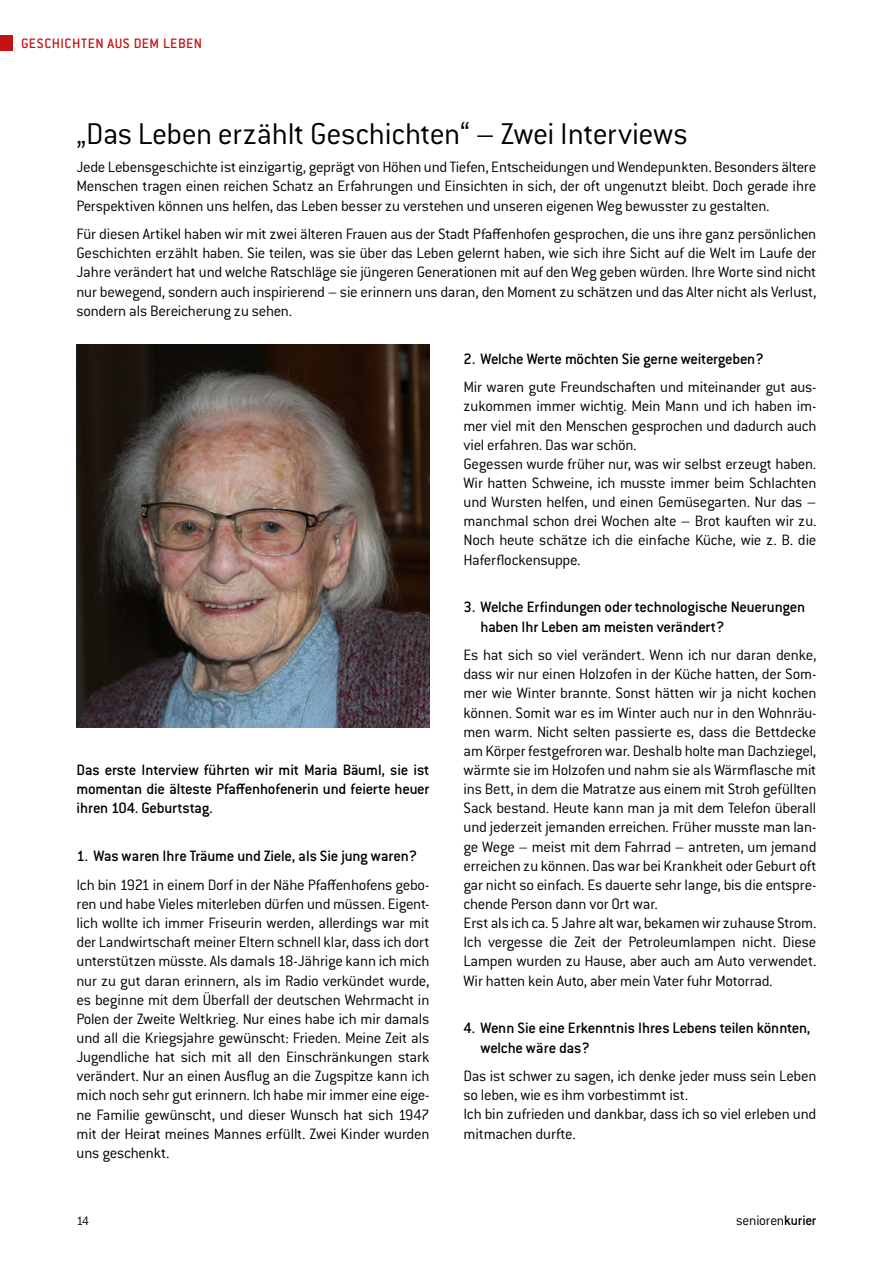
<style>
.page{position:relative;width:893px;height:1263px;background:#fff}
.page>*{position:absolute;margin:0;border:0;box-sizing:border-box;transform-origin:0 0}
.ArtikelHead{font:300 33px "Conduit ITC Pro";letter-spacing:-.015em;color:#000}
.Fließtext{font:300 16.5px/19.2px "Conduit ITC Pro";letter-spacing:-.015em;color:#000;text-align:justify}
.Fließtext-2{font:500 16.5px/19.2px "Conduit ITC Pro";letter-spacing:-.015em;color:#000}
.Kapitelmarkierung{font:500 15px "Conduit ITC Pro";letter-spacing:.04em;color:#c51315}
.t1{font:300 15px "Conduit ITC Pro";letter-spacing:-.015em;color:#000}
.t2{font:300 13.5px "Conduit ITC Pro";color:#000}
.s1{color:#fff}
.s2{font-weight:500}
</style>
<div class="page">
<img style="left:77px;top:344px;width:352px;height:383px">
<div style="left:0;top:35px;width:13px;height:16px;background:#c51315"></div>
<p class="Kapitelmarkierung" style="left:21px;top:35px;width:269px">GESCHICHTEN AUS DEM LEBEN<span class="s1">REUNDSCHAFT</span></p>
<p class="ArtikelHead" style="left:77px;top:115px;width:613px">„Das Leben erzählt Geschichten“ – Zwei Interviews</p>
<p class="Fließtext" style="left:77px;top:158px;width:741px">Jede Lebensgeschichte ist einzigartig, geprägt von Höhen und Tiefen, Entscheidungen und Wendepunkten. Besonders ältere Menschen tragen einen reichen Schatz an Erfahrungen und Einsichten in sich, der oft ungenutzt bleibt. Doch gerade ihre Perspektiven können uns helfen, das Leben besser zu verstehen und unseren eigenen Weg bewusster zu gestalten.</p>
<p class="Fließtext" style="left:77px;top:225px;width:741px">Für diesen Artikel haben wir mit zwei älteren Frauen aus der Stadt Pfaffenhofen gesprochen, die uns ihre ganz persönlichen Geschichten erzählt haben. Sie teilen, was sie über das Leben gelernt haben, wie sich ihre Sicht auf die Welt im Laufe der Jahre verändert hat und welche Ratschläge sie jüngeren Generationen mit auf den Weg geben würden. Ihre Worte sind nicht nur bewegend, sondern auch inspirierend – sie erinnern uns daran, den Moment zu schätzen und das Alter nicht als Verlust, sondern als Bereicherung zu sehen.</p>
<p class="Fließtext-2" style="left:463px;top:349px;width:302px">2. Welche Werte möchten Sie gerne weitergeben?</p>
<p class="Fließtext" style="left:463px;top:378px;width:354px">Mir waren gute Freundschaften und miteinander gut aus&shy;zukommen immer wichtig. Mein Mann und ich haben im&shy;mer viel mit den Menschen gesprochen und dadurch auch viel erfahren. Das war schön.</p>
<p class="Fließtext" style="left:463px;top:454px;width:354px">Gegessen wurde früher nur, was wir selbst erzeugt haben.<br>Wir hatten Schweine, ich musste immer beim Schlachten und Wursten helfen, und einen Gemüsegarten. Nur das – manchmal schon drei Wochen alte – Brot kauften wir zu.<br>Noch heute schätze ich die einfache Küche, wie z. B. die Haferflockensuppe.</p>
<p class="Fließtext-2" style="left:480px;top:598px;width:326px;text-indent:-17px">3. Welche Erfindungen oder technologische Neuerungen haben Ihr Leben am meisten verändert?</p>
<p class="Fließtext" style="left:463px;top:646px;width:354px">Es hat sich so viel verändert. Wenn ich nur daran denke, dass wir nur einen Holzofen in der Küche hatten, der Som&shy;mer wie Winter brannte. Sonst hätten wir ja nicht kochen können. Somit war es im Winter auch nur in den Wohnräu&shy;men warm. Nicht selten passierte es, dass die Bettdecke am Körper festgefroren war. Deshalb holte man Dachziegel, wärmte sie im Holzofen und nahm sie als Wärmflasche mit ins Bett, in dem die Matratze aus einem mit Stroh gefüllten Sack bestand. Heute kann man ja mit dem Telefon überall und jederzeit jemanden erreichen. Früher musste man lan&shy;ge Wege – meist mit dem Fahrrad – antreten, um jemand erreichen zu können. Das war bei Krankheit oder Geburt oft gar nicht so einfach. Es dauerte sehr lange, bis die entspre&shy;chende Person dann vor Ort war.</p>
<p class="Fließtext" style="left:463px;top:913px;width:354px">Erst als ich ca. 5 Jahre alt war, bekamen wir zuhause Strom.<br>Ich vergesse die Zeit der Petroleumlampen nicht. Diese Lampen wurden zu Hause, aber auch am Auto verwendet.<br>Wir hatten kein Auto, aber mein Vater fuhr Motorrad.</p>
<p class="Fließtext-2" style="left:480px;top:1018px;width:332px;text-indent:-17px">4. Wenn Sie eine Erkenntnis Ihres Lebens teilen könnten, welche wäre das?</p>
<p class="Fließtext" style="left:463px;top:1066px;width:354px">Das ist schwer zu sagen, ich denke jeder muss sein Leben so leben, wie es ihm vorbestimmt ist.</p>
<p class="Fließtext" style="left:463px;top:1105px;width:354px">Ich bin zufrieden und dankbar, dass ich so viel erleben und mitmachen durfte.</p>
<p class="Fließtext-2" style="left:77px;top:760px;width:354px;text-align:justify">Das erste Interview führten wir mit Maria Bäuml, sie ist momentan die älteste Pfaffenhofenerin und feierte heuer ihren 104. Geburtstag.</p>
<p class="Fließtext-2" style="left:77px;top:846px;width:342px">1. Was waren Ihre Träume und Ziele, als Sie jung waren?</p>
<p class="Fließtext" style="left:77px;top:875px;width:354px">Ich bin 1921 in einem Dorf in der Nähe Pfaffenhofens gebo&shy;ren und habe Vieles miterleben dürfen und müssen. Eigent&shy;lich wollte ich immer Friseurin werden, allerdings war mit der Landwirtschaft meiner Eltern schnell klar, dass ich dort unterstützen müsste. Als damals 18-Jährige kann ich mich nur zu gut daran erinnern, als im Radio verkündet wurde, es beginne mit dem Überfall der deutschen Wehrmacht in Polen der Zweite Weltkrieg. Nur eines habe ich mir damals und all die Kriegsjahre gewünscht: Frieden. Meine Zeit als Jugendliche hat sich mit all den Einschränkungen stark verändert. Nur an einen Ausflug an die Zugspitze kann ich mich noch sehr gut erinnern. Ich habe mir immer eine eige&shy;ne Familie gewünscht, und dieser Wunsch hat sich 1947 mit der Heirat meines Mannes erfüllt. Zwei Kinder wurden uns geschenkt.</p>
<p class="t2" style="left:77px;top:1213px;width:14px">14</p>
<p class="t1" style="left:736px;top:1212px;width:82px">senioren<span class="s2">kurier</span></p>
</div>
